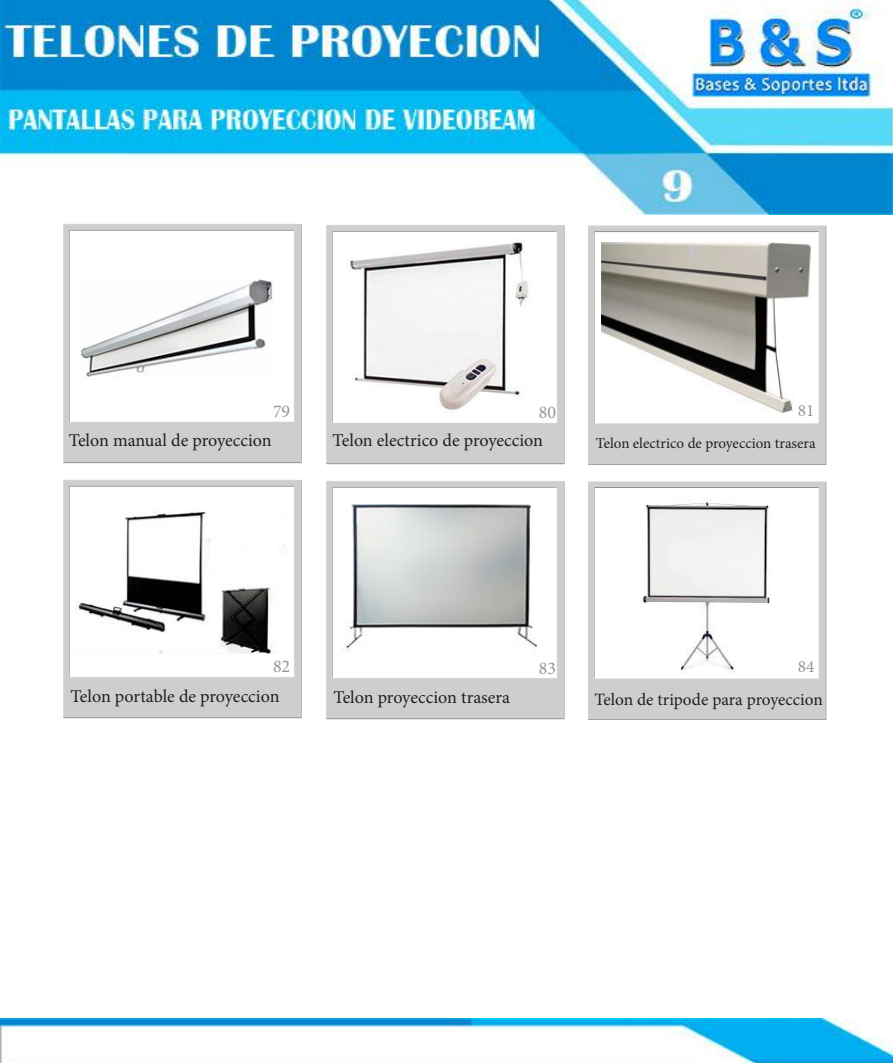
<style>
.page{position:relative;width:893px;height:1063px;background:#fff}
.page>*{position:absolute;margin:0;border:0;box-sizing:border-box;transform-origin:0 0}
.t1{font:18px "Minion Pro";color:#231f20}
.t2{font:18px "Minion Pro";color:#939598}
.t3{font:17.25px "Minion Pro";color:#231f20}
.t4{font:17.25px "Minion Pro";color:#939598}
.t5{font:15px "Minion Pro";color:#231f20}
</style>
<div class="page">
<img style="left:63px;top:224px;width:764px;height:241px">
<img style="left:79px;top:234px;width:195px;height:181px">
<img style="left:347px;top:239px;width:185px;height:174px">
<img style="left:602px;top:243px;width:213px;height:170px">
<img style="left:63px;top:480px;width:764px;height:240px">
<img style="left:75px;top:510px;width:211px;height:143px">
<img style="left:341px;top:495px;width:196px;height:171px">
<img style="left:638px;top:492px;width:139px;height:182px">
<img style="left:1px;top:1018px;width:892px;height:45px">
<img style="left:0;top:0;width:893px;height:215px">
<p class="t2" style="left:273px;top:399px;width:19px">79</p>
<p class="t1" style="left:69px;top:428px;width:205px">Telon manual de proyeccion</p>
<p class="t2" style="left:539px;top:400px;width:19px">80</p>
<p class="t4" style="left:798px;top:399px;width:18px">81</p>
<p class="t1" style="left:333px;top:428px;width:212px">Telon electrico de proyeccion</p>
<p class="t5" style="left:596px;top:433px;width:221px">Telon electrico de proyeccion trasera</p>
<p class="t2" style="left:273px;top:654px;width:19px">82</p>
<p class="t2" style="left:539px;top:656px;width:19px">83</p>
<p class="t4" style="left:798px;top:654px;width:18px">84</p>
<p class="t1" style="left:71px;top:684px;width:210px">Telon portable de proyeccion</p>
<p class="t1" style="left:333px;top:685px;width:178px">Telon proyeccion trasera</p>
<p class="t3" style="left:594px;top:688px;width:230px">Telon de tripode para proyeccion</p>
</div>
